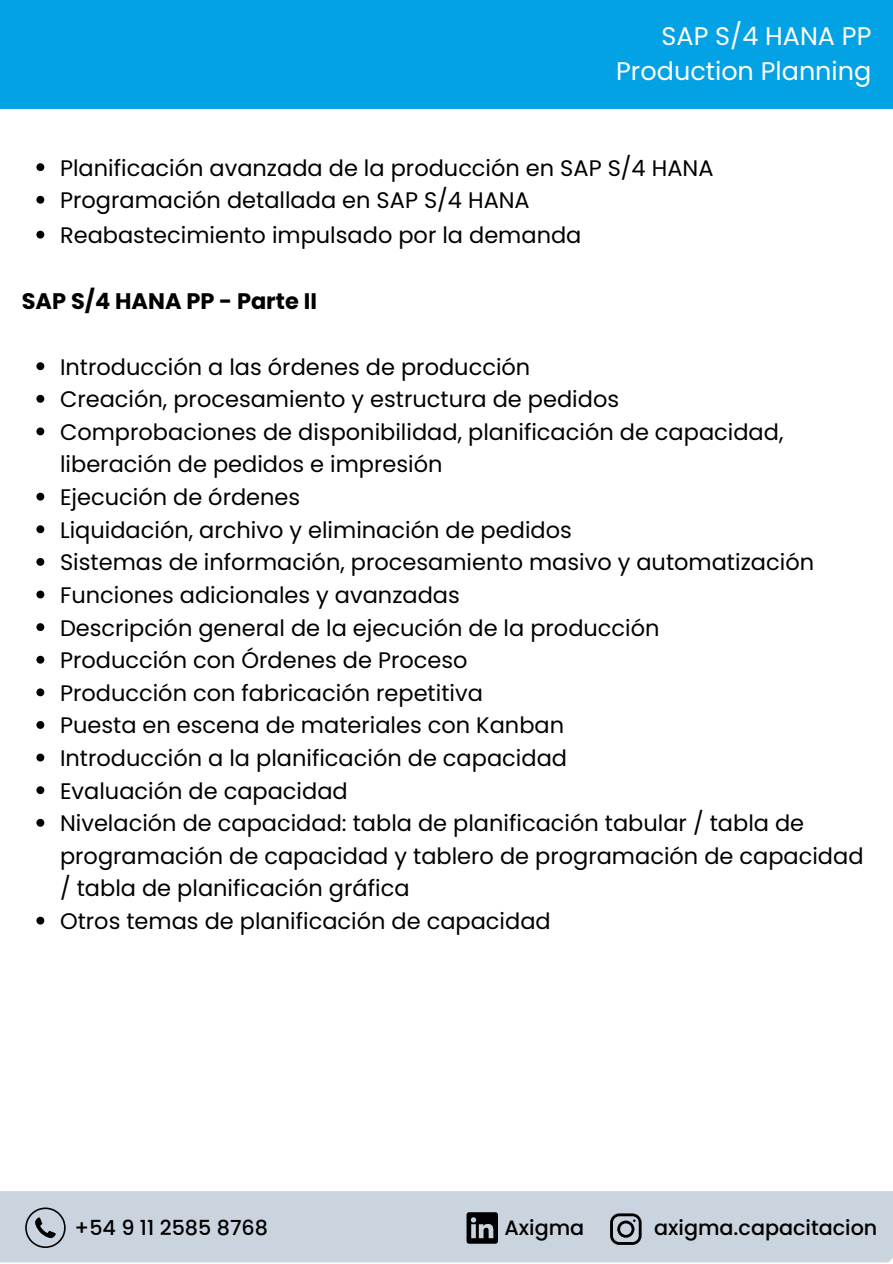
<style>
.page{position:relative;width:893px;height:1264px;background:#fff}
.page>*{position:absolute;margin:0;border:0;box-sizing:border-box;transform-origin:0 0}
.t1{font:25.5px "Poppins";color:#fff}
.t2{font:22.5px/32.5px "Poppins";color:#000}
.t3{font:700 22.5px "Poppins";color:#000}
.t4{font:500 20.7px "Poppins";color:#000}
</style>
<div class="page">
<div style="left:0;top:1191px;width:892px;height:71px;background:#cad4de"></div>
<svg style="left:610px;top:1213px;width:31px;height:31px"></svg>
<svg style="left:25px;top:1207px;width:41px;height:40px"></svg>
<svg style="left:466px;top:1212px;width:32px;height:31px"></svg>
<div style="left:0;top:0;width:892px;height:109px;background:#03a2e4"></div>
<svg style="left:36px;top:163px;width:8px;height:8px"></svg>
<svg style="left:36px;top:196px;width:8px;height:8px"></svg>
<svg style="left:36px;top:231px;width:8px;height:7px"></svg>
<svg style="left:36px;top:362px;width:8px;height:8px"></svg>
<svg style="left:36px;top:395px;width:8px;height:8px"></svg>
<svg style="left:36px;top:427px;width:8px;height:8px"></svg>
<svg style="left:36px;top:492px;width:8px;height:8px"></svg>
<svg style="left:36px;top:525px;width:8px;height:8px"></svg>
<svg style="left:36px;top:558px;width:8px;height:8px"></svg>
<svg style="left:36px;top:590px;width:8px;height:8px"></svg>
<svg style="left:36px;top:623px;width:8px;height:8px"></svg>
<svg style="left:36px;top:655px;width:8px;height:8px"></svg>
<svg style="left:36px;top:688px;width:8px;height:8px"></svg>
<svg style="left:36px;top:721px;width:8px;height:8px"></svg>
<svg style="left:36px;top:753px;width:8px;height:8px"></svg>
<svg style="left:36px;top:786px;width:8px;height:8px"></svg>
<svg style="left:36px;top:818px;width:8px;height:8px"></svg>
<svg style="left:36px;top:916px;width:8px;height:8px"></svg>
<p class="t1" style="left:661px;top:19px;width:211px">SAP S/4 HANA PP</p>
<p class="t1" style="left:616px;top:54px;width:257px">Production Planning</p>
<p class="t2" style="left:60px;top:151px;width:655px">Planificación avanzada de la producción en SAP S/4 HANA</p>
<p class="t2" style="left:60px;top:184px;width:471px">Programación detallada en SAP S/4 HANA</p>
<p class="t2" style="left:60px;top:219px;width:523px">Reabastecimiento impulsado por la demanda</p>
<p class="t3" style="left:22px;top:286px;width:296px">SAP S/4 HANA PP - Parte II</p>
<p class="t2" style="left:60px;top:350px;width:471px">Introducción a las órdenes de producción</p>
<p class="t2" style="left:60px;top:383px;width:560px">Creación, procesamiento y estructura de pedidos</p>
<p class="t2" style="left:60px;top:416px;width:724px">Comprobaciones de disponibilidad, planificación de capacidad, liberación de pedidos e impresión</p>
<p class="t2" style="left:60px;top:481px;width:242px">Ejecución de órdenes</p>
<p class="t2" style="left:60px;top:513px;width:513px">Liquidación, archivo y eliminación de pedidos</p>
<p class="t2" style="left:60px;top:546px;width:755px">Sistemas de información, procesamiento masivo y automatización</p>
<p class="t2" style="left:60px;top:578px;width:401px">Funciones adicionales y avanzadas</p>
<p class="t2" style="left:60px;top:611px;width:601px">Descripción general de la ejecución de la producción</p>
<p class="t2" style="left:60px;top:644px;width:409px">Producción con Órdenes de Proceso</p>
<p class="t2" style="left:60px;top:676px;width:424px">Producción con fabricación repetitiva</p>
<p class="t2" style="left:60px;top:709px;width:505px">Puesta en escena de materiales con Kanban</p>
<p class="t2" style="left:60px;top:741px;width:508px">Introducción a la planificación de capacidad</p>
<p class="t2" style="left:60px;top:774px;width:289px">Evaluación de capacidad</p>
<p class="t2" style="left:60px;top:807px;width:805px">Nivelación de capacidad: tabla de planificación tabular / tabla de programación de capacidad y tablero de programación de capacidad / tabla de planificación gráfica</p>
<p class="t2" style="left:60px;top:904px;width:492px">Otros temas de planificación de capacidad</p>
<p class="t4" style="left:75px;top:1213px;width:195px">+54 9 11 2585 8768</p>
<p class="t4" style="left:504px;top:1213px;width:81px">Axigma</p>
<p class="t4" style="left:654px;top:1213px;width:225px">axigma.capacitacion</p>
</div>
